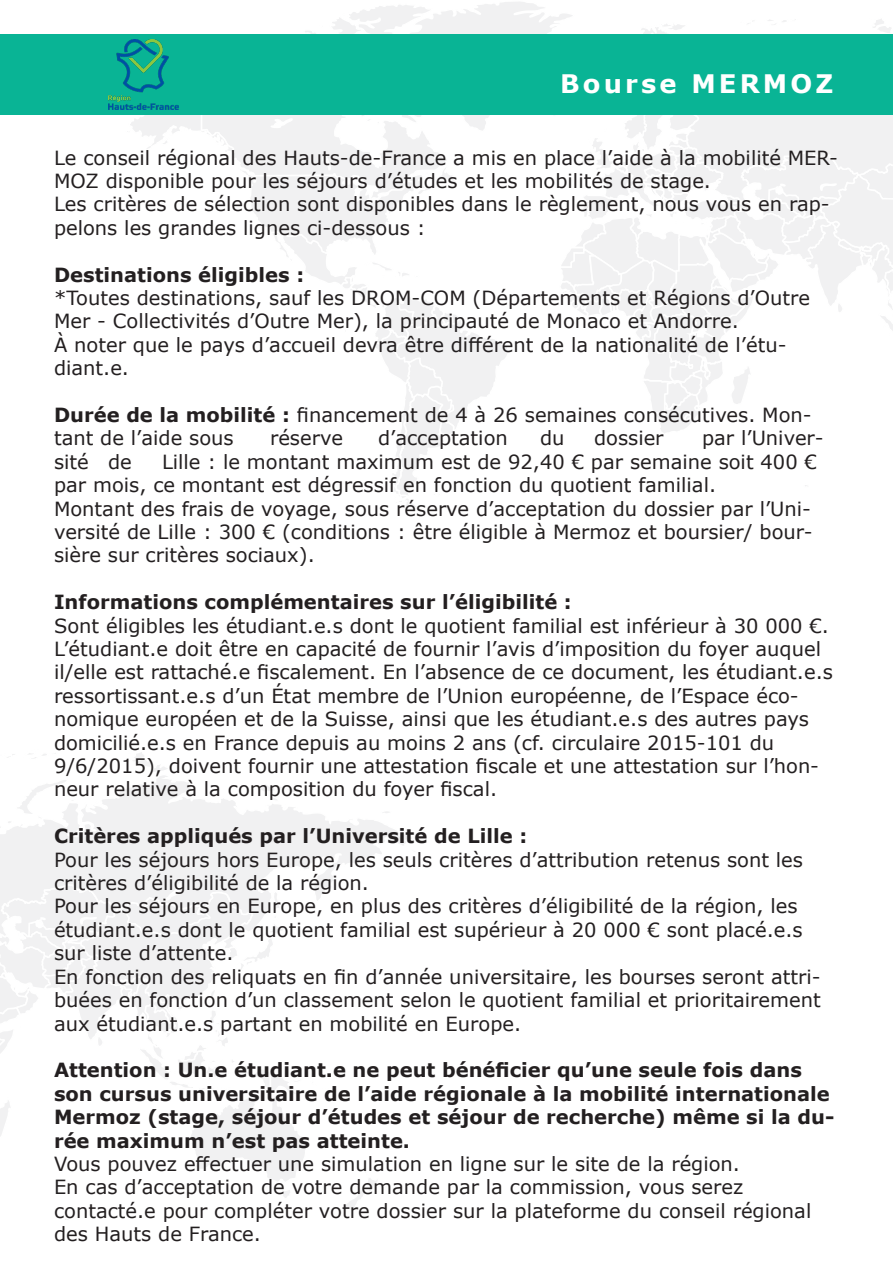
<style>
.page{position:relative;width:893px;height:1263px;background:#fff}
.page>*{position:absolute;margin:0;border:0;box-sizing:border-box;transform-origin:0 0}
.t1{font:700 25.5px "Verdana";letter-spacing:.12em;color:#fff}
.t2{font:19.5px/23.4px "Verdana";color:#231f20}
.t3{font:700 19.5px/23.4px "Verdana";color:#231f20}
.s1{font-weight:700}
</style>
<div class="page">
<svg style="left:130px;top:115px;width:139px;height:112px"></svg>
<svg style="left:269px;top:2px;width:624px;height:505px"></svg>
<svg style="left:0;top:752px;width:412px;height:130px"></svg>
<svg style="left:0;top:882px;width:377px;height:338px"></svg>
<div style="left:0;top:34px;width:893px;height:81px;background:#09b495"></div>
<img style="left:109px;top:39px;width:70px;height:70px">
<p class="t1" style="left:560px;top:66px;width:274px">Bourse MERMOZ</p>
<p class="t2" style="left:54px;top:146px;width:785px">Le conseil régional des Hauts-de-France a mis en place l’aide à la mobilité MER-<br>MOZ disponible pour les séjours d’études et les mobilités de stage.</p>
<p class="t2" style="left:54px;top:192px;width:777px">Les critères de sélection sont disponibles dans le règlement, nous vous en rap&shy;pelons les grandes lignes ci-dessous :</p>
<p class="t3" style="left:54px;top:262px;width:252px">Destinations éligibles :</p>
<p class="t2" style="left:54px;top:286px;width:758px">*Toutes destinations, sauf les DROM-COM (Départements et Régions d’Outre<br>Mer - Collectivités d’Outre Mer), la principauté de Monaco et Andorre.</p>
<p class="t2" style="left:54px;top:333px;width:734px">À noter que le pays d’accueil devra être différent de la nationalité de l’étu&shy;diant.e.</p>
<p class="t2" style="left:54px;top:403px;width:759px"><span class="s1">Durée de la mobilité :</span> financement de 4 à 26 semaines consécutives. Mon&shy;tant de l’aide sous</p>
<p class="t2" style="left:270px;top:426px;width:75px">réserve</p>
<p class="t2" style="left:378px;top:426px;width:131px">d’acceptation</p>
<p class="t2" style="left:540px;top:426px;width:26px">du</p>
<p class="t2" style="left:594px;top:426px;width:71px">dossier</p>
<p class="t2" style="left:702px;top:426px;width:123px">par l’Univer-</p>
<p class="t2" style="left:54px;top:450px;width:79px">sité de</p>
<p class="t2" style="left:54px;top:450px;width:764px;text-indent:108px">Lille : le montant maximum est de 92,40 € par semaine soit 400 € par mois, ce montant est dégressif en fonction du quotient familial.</p>
<p class="t2" style="left:54px;top:497px;width:760px;text-align:justify">Montant des frais de voyage, sous réserve d’acceptation du dossier par l’Uni&shy;versité de Lille : 300 € (conditions : être éligible à Mermoz et boursier/ bour&shy;sière sur critères sociaux).</p>
<p class="t3" style="left:54px;top:590px;width:519px">Informations complémentaires sur l’éligibilité :</p>
<p class="t2" style="left:54px;top:614px;width:780px">Sont éligibles les étudiant.e.s dont le quotient familial est inférieur à 30 000 €.<br>L’étudiant.e doit être en capacité de fournir l’avis d’imposition du foyer auquel il/elle est rattaché.e fiscalement. En l’absence de ce document, les étudiant.e.s ressortissant.e.s d’un État membre de l’Union européenne, de l’Espace éco&shy;nomique européen et de la Suisse, ainsi que les étudiant.e.s des autres pays domicilié.e.s en France depuis au moins 2 ans (cf. circulaire 2015-101 du 9/6/2015), doivent fournir une attestation fiscale et une attestation sur l’hon&shy;neur relative à la composition du foyer fiscal.</p>
<p class="t3" style="left:54px;top:824px;width:475px">Critères appliqués par l’Université de Lille :</p>
<p class="t2" style="left:54px;top:848px;width:751px">Pour les séjours hors Europe, les seuls critères d’attribution retenus sont les</p>
<p class="t2" style="left:54px;top:871px;width:316px">critères d’éligibilité de la région.</p>
<p class="t2" style="left:54px;top:894px;width:750px">Pour les séjours en Europe, en plus des critères d’éligibilité de la région, les étudiant.e.s dont le quotient familial est supérieur à 20 000 € sont placé.e.s sur liste d’attente.</p>
<p class="t2" style="left:54px;top:965px;width:768px;text-align:justify">En fonction des reliquats en fin d’année universitaire, les bourses seront attri&shy;buées en fonction d’un classement selon le quotient familial et prioritairement aux étudiant.e.s partant en mobilité en Europe.</p>
<p class="t3" style="left:54px;top:1058px;width:782px">Attention : Un.e étudiant.e ne peut bénéficier qu’une seule fois dans son cursus universitaire de l’aide régionale à la mobilité internationale Mermoz (stage, séjour d’études et séjour de recherche) même si la du&shy;rée maximum n’est pas atteinte.</p>
<p class="t2" style="left:54px;top:1152px;width:688px">Vous pouvez effectuer une simulation en ligne sur le site de la région.</p>
<p class="t2" style="left:54px;top:1175px;width:691px">En cas d’acceptation de votre demande par la commission, vous serez</p>
<p class="t2" style="left:54px;top:1199px;width:759px">contacté.e pour compléter votre dossier sur la plateforme du conseil régional des Hauts de France.</p>
</div>
